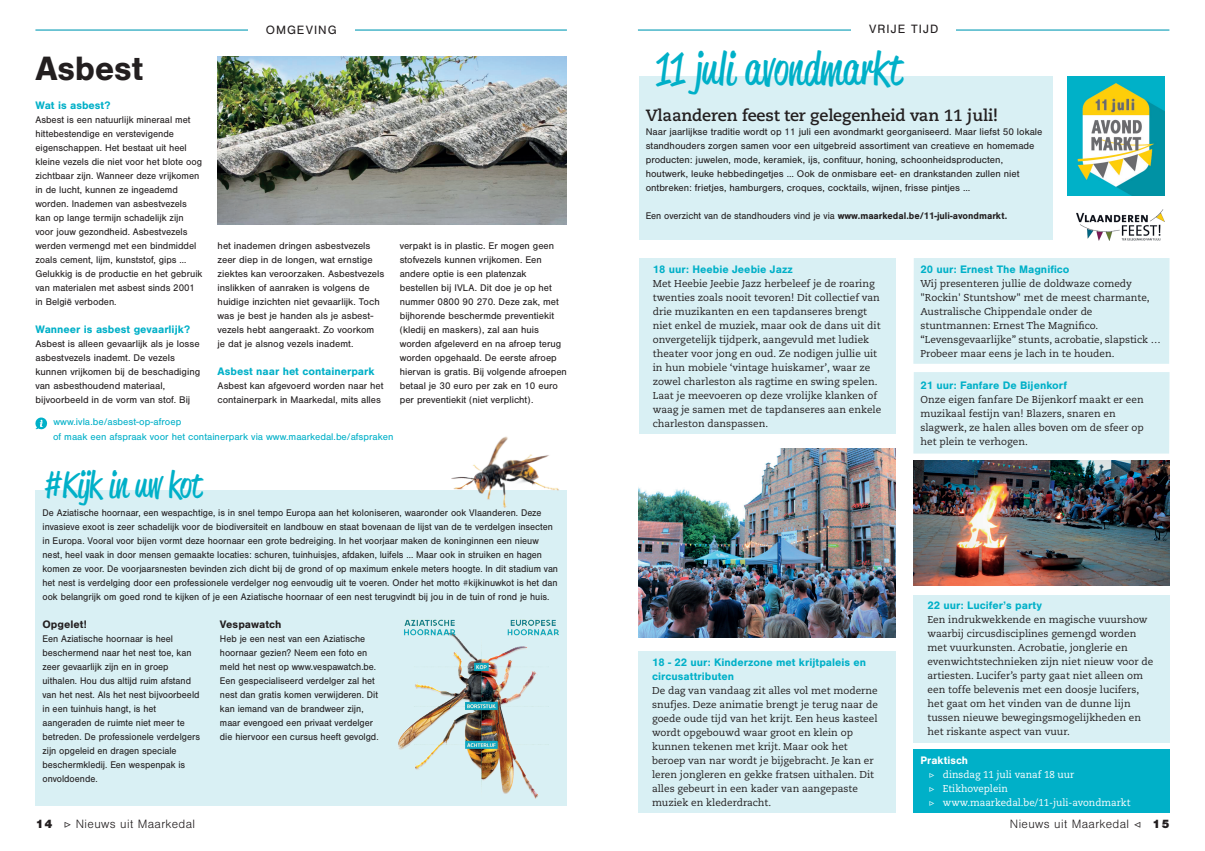
<style>
.page{position:relative;width:1205px;height:851px;background:#fff}
.page>*{position:absolute;margin:0;border:0;box-sizing:border-box;transform-origin:0 0}
.t1{font:45px "Reklame Script";letter-spacing:.01em;color:#00b0c8}
.t2{font:36.25px "Reklame Script";color:#00b0c8}
.t3{font:700 35px "Nimbus San";letter-spacing:-.01em;color:#231f20}
.t4{font:700 16.25px "Caecilia LT Std";letter-spacing:-.01em;color:#231f20}
.t5{font:300 12.5px "Nimbus San";letter-spacing:.03em;color:#231f20}
.t6{font:12.5px "Nimbus San";letter-spacing:.085em;color:#231f20}
.t7{font:700 11.25px/14px "Nimbus San";color:#00b0c8}
.t8{font:700 11.25px "Nimbus San";color:#231f20}
.t9{font:700 11.25px "Nimbus San";color:#fff}
.t10{font:10px/14px "Nimbus San";color:#231f20}
.t11{font:10px/14px "Caecilia LT Std";color:#231f20}
.t12{font:10px/14px "Nimbus San";color:#231f20;scale:.95 1}
.t13{font:10px/14px "Nimbus San";color:#00b0c8}
.t14{font:10px/14px "Caecilia LT Std";color:#fff}
.s1{font-weight:700}
.s2{font-family:"Minion Pro"}
.s3{font-weight:900}
.s4{font-family:"Minion Pro";font-weight:500}
</style>
<div class="page">
<hr style="left:638px;top:29px;width:531px;height:2px;background:#22a6be">
<hr style="left:35px;top:29px;width:532px;height:2px;background:#22a6be">
<div style="left:248px;top:25px;width:106px;height:19px;background:#fff"></div>
<div style="left:913px;top:749px;width:257px;height:63px;background:#00b0c8"></div>
<div style="left:638px;top:651px;width:257px;height:161px;background:#d9f0f4"></div>
<div style="left:638px;top:258px;width:257px;height:176px;background:#d9f0f4"></div>
<div style="left:35px;top:490px;width:532px;height:315px;background:#d9f0f4"></div>
<div style="left:913px;top:258px;width:256px;height:106px;background:#d9f0f4"></div>
<div style="left:913px;top:372px;width:256px;height:81px;background:#d9f0f4"></div>
<div style="left:913px;top:594px;width:257px;height:148px;background:#d9f0f4"></div>
<div style="left:638px;top:77px;width:414px;height:163px;background:#d9f0f4"></div>
<img style="left:638px;top:448px;width:257px;height:189px">
<img style="left:913px;top:461px;width:256px;height:125px">
<img style="left:1076px;top:209px;width:89px;height:31px">
<img style="left:1067px;top:77px;width:98px;height:118px">
<div style="left:851px;top:25px;width:105px;height:22px;background:#fff"></div>
<img style="left:218px;top:57px;width:349px;height:167px">
<svg style="left:35px;top:417px;width:12px;height:13px"></svg>
<img style="left:451px;top:436px;width:108px;height:72px">
<img style="left:398px;top:619px;width:161px;height:179px">
<h3 class="t3" style="left:35px;top:49px;width:109px">Asbest</h3>
<p class="t7" style="left:35px;top:99px;width:77px">Wat is asbest?</p>
<p class="t10" style="left:35px;top:113px;width:169px">Asbest is een natuurlijk mineraal met hittebestendige en verstevigende eigenschappen. Het bestaat uit heel kleine vezels die niet voor het blote oog zichtbaar zijn. Wanneer deze vrijkomen in de lucht, kunnen ze ingeademd worden. Inademen van asbestvezels kan op lange termijn schadelijk zijn voor jouw gezondheid. Asbestvezels werden vermengd met een bindmiddel zoals cement, lijm, kunststof, gips … Gelukkig is de productie en het gebruik van materialen met asbest sinds 2001 in België verboden.</p>
<p class="t7" style="left:35px;top:323px;width:156px">Wanneer is asbest gevaarlijk?</p>
<p class="t10" style="left:35px;top:337px;width:166px">Asbest is alleen gevaarlijk als je losse asbestvezels inademt. De vezels kunnen vrijkomen bij de beschadiging van asbesthoudend materiaal, bijvoorbeeld in de vorm van stof. Bij</p>
<p class="t6" style="left:266px;top:23px;width:73px">OMGEVING</p>
<p class="t10" style="left:218px;top:239px;width:168px">het inademen dringen asbestvezels zeer diep in de longen, wat ernstige ziektes kan veroorzaken. Asbestvezels inslikken of aanraken is volgens de huidige inzichten niet gevaarlijk. Toch was je best je handen als je asbest&shy;vezels hebt aangeraakt. Zo voorkom je dat je alsnog vezels inademt.</p>
<p class="t7" style="left:218px;top:365px;width:158px">Asbest naar het containerpark</p>
<p class="t10" style="left:218px;top:379px;width:167px">Asbest kan afgevoerd worden naar het containerpark in Maarkedal, mits alles</p>
<p class="t10" style="left:400px;top:239px;width:169px">verpakt is in plastic. Er mogen geen stofvezels kunnen vrijkomen. Een andere optie is een platenzak bestellen bij IVLA. Dit doe je op het nummer 0800 90 270. Deze zak, met bijhorende beschermde preventiekit (kledij en maskers), zal aan huis worden afgeleverd en na afroep terug worden opgehaald. De eerste afroep hiervan is gratis. Bij volgende afroepen betaal je 30 euro per zak en 10 euro per preventiekit (niet verplicht).</p>
<p class="t13" style="left:53px;top:415px;width:342px">www.ivla.be/asbest-op-afroep<br>of maak een afspraak voor het containerpark via www.maarkedal.be/afspraken</p>
<h2 class="t2" style="left:44px;top:460px;width:159px">#Kijk in uw kot</h2>
<p class="t12" style="left:43px;top:505px;width:544px">De Aziatische hoornaar, een wespachtige, is in snel tempo Europa aan het koloniseren, waaronder ook Vlaanderen. Deze invasieve exoot is zeer schadelijk voor de biodiversiteit en landbouw en staat bovenaan de lijst van de te verdelgen insecten in Europa. Vooral voor bijen vormt deze hoornaar een grote bedreiging. In het voorjaar maken de koninginnen een nieuw nest, heel vaak in door mensen gemaakte locaties: schuren, tuinhuisjes, afdaken, luifels ... Maar ook in struiken en hagen komen ze voor. De voorjaarsnesten bevinden zich dicht bij de grond of op maximum enkele meters hoogte. In dit stadium van het nest is verdelging door een professionele verdelger nog eenvoudig uit te voeren. Onder het motto #kijkinuwkot is het dan ook belangrijk om goed rond te kijken of je een Aziatische hoornaar of een nest terugvindt bij jou in de tuin of rond je huis.</p>
<p class="t8" style="left:43px;top:617px;width:46px">Opgelet!</p>
<p class="t12" style="left:43px;top:631px;width:167px">Een Aziatische hoornaar is heel beschermend naar het nest toe, kan zeer gevaarlijk zijn en in groep uithalen. Hou dus altijd ruim afstand van het nest. Als het nest bijvoorbeeld in een tuinhuis hangt, is het aangeraden de ruimte niet meer te betreden. De professionele verdelgers zijn opgeleid en dragen speciale beschermkledij. Een wespenpak is onvoldoende.</p>
<p class="t8" style="left:220px;top:617px;width:63px">Vespawatch</p>
<p class="t12" style="left:220px;top:631px;width:169px">Heb je een nest van een Aziatische hoornaar gezien? Neem een foto en meld het nest op www.vespawatch.be.<br>Een gespecialiseerd verdelger zal het nest dan gratis komen verwijderen. Dit kan iemand van de brandweer zijn, maar evengoed een privaat verdelger die hiervoor een cursus heeft gevolgd.</p>
<p class="t6" style="left:869px;top:22px;width:71px">VRIJE TIJD</p>
<h1 class="t1" style="left:656px;top:38px;width:247px">11 juli avondmarkt</h1>
<h3 class="t4" style="left:646px;top:106px;width:354px">Vlaanderen feest ter gelegenheid van 11 juli!</h3>
<p class="t10" style="left:646px;top:125px;width:398px">Naar jaarlijkse traditie wordt op 11 juli een avondmarkt georganiseerd. Maar liefst 50 lokale standhouders zorgen samen voor een uitgebreid assortiment van creatieve en homemade producten: juwelen, mode, keramiek, ijs, confituur, honing, schoonheidsproducten, houtwerk, leuke hebbedingetjes … Ook de onmisbare eet- en drankstanden zullen niet ontbreken: frietjes, hamburgers, croques, cocktails, wijnen, frisse pintjes …</p>
<p class="t12" style="left:646px;top:209px;width:382px">Een overzicht van de standhouders vind je via <span class="s1">www.maarkedal.be/11-juli-avondmarkt.</span></p>
<p class="t7" style="left:653px;top:262px;width:141px">18 uur: Heebie Jeebie Jazz</p>
<p class="t11" style="left:653px;top:276px;width:230px">Met Heebie Jeebie Jazz herbeleef je de roaring twenties zoals nooit tevoren! Dit collectief van drie muzikanten en een tapdanseres brengt niet enkel de muziek, maar ook de dans uit dit onvergetelijk tijdperk, aangevuld met ludiek theater voor jong en oud. Ze nodigen jullie uit in hun mobiele ‘vintage huiskamer’, waar ze zowel charleston als ragtime en swing spelen.<br>Laat je meevoeren op deze vrolijke klanken of waag je samen met de tapdanseres aan enkele charleston danspassen.</p>
<p class="t7" style="left:920px;top:262px;width:151px">20 uur: Ernest The Magnifico</p>
<p class="t11" style="left:920px;top:276px;width:242px">Wij presenteren jullie de doldwaze comedy "Rockin' Stuntshow" met de meest charmante, Australische Chippendale onder de stuntmannen: Ernest The Magnifico. “Levensgevaarlijke” stunts, acrobatie, slapstick … Probeer maar eens je lach in te houden.</p>
<p class="t7" style="left:920px;top:378px;width:148px">21 uur: Fanfare De Bijenkorf</p>
<p class="t11" style="left:920px;top:392px;width:225px">Onze eigen fanfare De Bijenkorf maakt er een muzikaal festijn van! Blazers, snaren en slagwerk, ze halen alles boven om de sfeer op het plein te verhogen.</p>
<p class="t7" style="left:652px;top:655px;width:216px">18 - 22 uur: Kinderzone met krijtpaleis en circusattributen</p>
<p class="t11" style="left:652px;top:683px;width:227px">De dag van vandaag zit alles vol met moderne snufjes. Deze animatie brengt je terug naar de goede oude tijd van het krijt. Een heus kasteel wordt opgebouwd waar groot en klein op kunnen tekenen met krijt. Maar ook het beroep van nar wordt je bijgebracht. Je kan er leren jongleren en gekke fratsen uithalen. Dit alles gebeurt in een kader van aangepaste muziek en klederdracht.</p>
<p class="t7" style="left:927px;top:598px;width:116px">22 uur: Lucifer’s party</p>
<p class="t11" style="left:927px;top:613px;width:227px">Een indrukwekkende en magische vuurshow waarbij circusdisciplines gemengd worden met vuurkunsten. Acrobatie, jonglerie en evenwichtstechnieken zijn niet nieuw voor de artiesten. Lucifer’s party gaat niet alleen om een toffe belevenis met een doosje lucifers, het gaat om het vinden van de dunne lijn tussen nieuwe bewegingsmogelijkheden en het riskante aspect van vuur.</p>
<p class="t9" style="left:920px;top:753px;width:49px">Praktisch</p>
<p class="t14" style="left:929px;top:767px;width:203px"><span class="s2">▷</span> dinsdag 11 juli vanaf 18 uur<br><span class="s2">▷</span> Etikhoveplein<br><span class="s2">▷</span> www.maarkedal.be/11-juli-avondmarkt</p>
<p class="t5" style="left:35px;top:817px;width:161px"><span class="s3">14</span> <span class="s4">▷</span> Nieuws uit Maarkedal</p>
<p class="t5" style="left:1010px;top:817px;width:161px">Nieuws uit Maarkedal <span class="s4">◁</span> <span class="s3">15</span></p>
</div>
